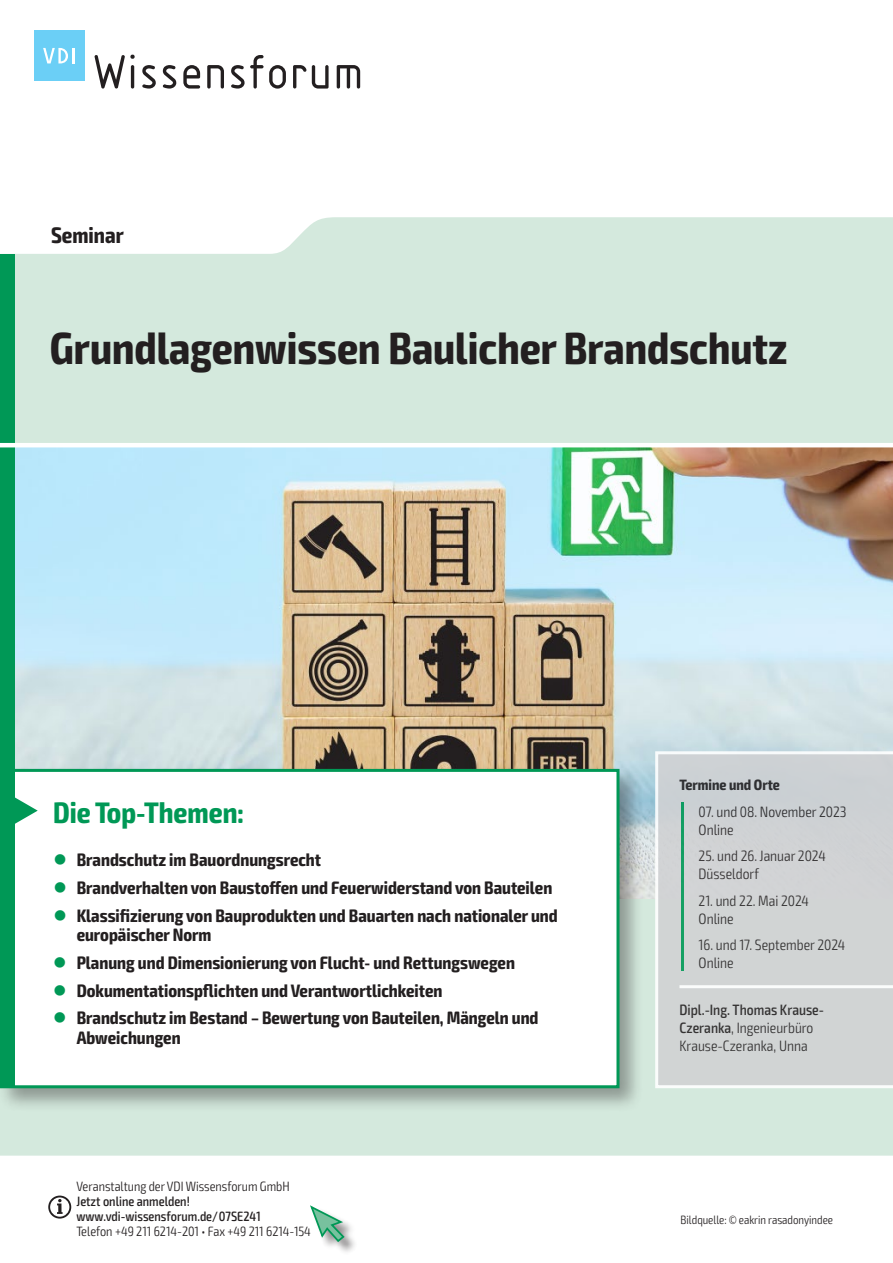
<style>
.page{position:relative;width:893px;height:1263px;background:#fff}
.page>*{position:absolute;margin:0;border:0;box-sizing:border-box;transform-origin:0 0}
.t1{font:700 condensed 45px "Exo 2";color:#231f20}
.t2{font:700 condensed 29.7px "Exo 2";color:#009856}
.t3{font:700 condensed 22.5px "Exo 2";color:#231f20}
.t4{font:700 condensed 18px/19.5px "Exo 2";color:#231f20}
.t5{font:300 condensed 15px/18px "Exo 2";color:#231f20}
.t6{font:700 condensed 15px "Exo 2";color:#231f20}
.t7{font:300 condensed 13.5px "Exo 2";color:#231f20}
.t8{font:500 condensed 13.5px/15px "Exo 2";color:#231f20}
.t9{font:300 condensed 12px "Exo 2";color:#231f20}
.s1{color:#009856}
.s2{font-weight:500}
</style>
<div class="page">
<div style="left:0;top:217px;width:893px;height:938px;background:#d4e9dd"></div>
<img style="left:14px;top:447px;width:879px;height:451px">
<div style="left:0;top:765px;width:644px;height:348px;background:#231f20;opacity:.4"></div>
<div style="left:2px;top:770px;width:616px;height:317px;background:#fff"></div>
<div style="left:3px;top:772px;width:11px;height:313px;background:#009856"></div>
<div style="left:0;top:769px;width:619px;height:319px;border:3px solid #009856"></div>
<svg style="left:14px;top:796px;width:24px;height:29px"></svg>
<div style="left:0;top:254px;width:14px;height:519px;background:#009856"></div>
<div style="left:311px;top:1206px;width:47px;height:49px;background:#231f20;opacity:.5"></div>
<svg style="left:310px;top:1205px;width:36px;height:38px"></svg>
<hr style="left:0;top:443px;width:893px;height:4px;background:#fff">
<div style="left:655px;top:751px;width:238px;height:337px;background:#d1d4d4"></div>
<svg style="left:48px;top:1195px;width:23px;height:23px"></svg>
<svg style="left:94px;top:54px;width:41px;height:35px"></svg>
<svg style="left:142px;top:65px;width:14px;height:24px"></svg>
<svg style="left:163px;top:65px;width:13px;height:24px"></svg>
<svg style="left:183px;top:65px;width:17px;height:24px"></svg>
<svg style="left:207px;top:65px;width:17px;height:24px"></svg>
<svg style="left:231px;top:55px;width:55px;height:34px"></svg>
<svg style="left:293px;top:65px;width:36px;height:24px"></svg>
<svg style="left:337px;top:65px;width:23px;height:24px"></svg>
<div style="left:34px;top:30px;width:50px;height:51px;background:#6bcff6"></div>
<svg style="left:43px;top:48px;width:31px;height:15px"></svg>
<p class="t3" style="left:51px;top:221px;width:74px">Seminar</p>
<h1 class="t1" style="left:50px;top:321px;width:739px">Grundlagenwissen Baulicher Brandschutz</h1>
<h2 class="t2" style="left:53px;top:794px;width:192px">Die Top-Themen:</h2>
<p class="t4" style="left:53px;top:850px;width:269px"><span class="s1">●</span> Brandschutz im Bauordnungsrecht</p>
<p class="t4" style="left:53px;top:878px;width:500px"><span class="s1">●</span> Brandverhalten von Baustoffen und Feuerwiderstand von Bauteilen</p>
<p class="t4" style="left:77px;top:906px;width:483px;text-indent:-23px"><span class="s1">●</span> Klassifizierung von Bauprodukten und Bauarten nach nationaler und europäischer Norm</p>
<p class="t4" style="left:53px;top:953px;width:463px"><span class="s1">●</span> Planung und Dimensionierung von Flucht- und Rettungswegen</p>
<p class="t4" style="left:53px;top:981px;width:391px"><span class="s1">●</span> Dokumentationspflichten und Verantwortlichkeiten</p>
<p class="t4" style="left:77px;top:1009px;width:463px;text-indent:-23px"><span class="s1">●</span> Brandschutz im Bestand – Bewertung von Bauteilen, Mängeln und<br>Abweichungen</p>
<p class="t7" style="left:77px;top:1178px;width:215px">Veranstaltung der VDI Wissensforum GmbH</p>
<p class="t8" style="left:77px;top:1194px;width:186px">Jetzt online anmelden! www.vdi-wissensforum.de/07SE241</p>
<p class="t7" style="left:77px;top:1223px;width:236px">Telefon +49 211 6214-201 • Fax +49 211 6214-154</p>
<p class="t6" style="left:679px;top:776px;width:102px">Termine und Orte</p>
<p class="t5" style="left:699px;top:803px;width:149px">07. und 08. November 2023<br>Online</p>
<p class="t5" style="left:699px;top:847px;width:129px">25. und 26. Januar 2024<br>Düsseldorf</p>
<p class="t5" style="left:699px;top:892px;width:112px">21. und 22. Mai 2024<br>Online</p>
<p class="t5" style="left:699px;top:936px;width:148px">16. und 17. September 2024<br>Online</p>
<p class="t5" style="left:679px;top:1001px;width:146px"><span class="s2">Dipl.-Ing. Thomas Krause-<br>Czeranka</span>, Ingenieurbüro<br>Krause-Czeranka, Unna</p>
<p class="t9" style="left:681px;top:1212px;width:154px">Bildquelle: © eakrin rasadonyindee</p>
</div>
